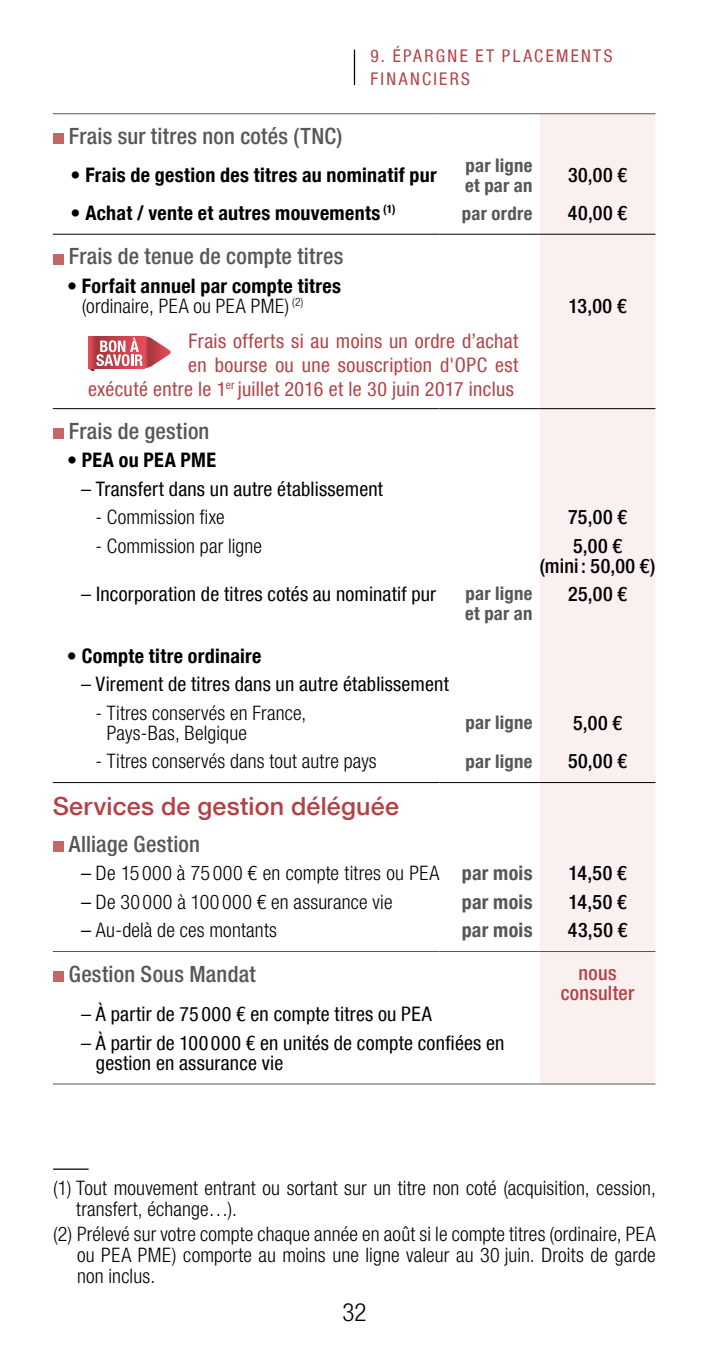
<style>
.page{position:relative;width:709px;height:1347px;background:#fff}
.page>*{position:absolute;margin:0;border:0;box-sizing:border-box;transform-origin:0 0}
.t1{font:500 25px "Helvetica Neue LT Com";letter-spacing:.01em;color:#b44145}
.t2{font:300 condensed 25px "Helvetica Neue LT Com";color:#000}
.t3{font:500 condensed 22.5px "Helvetica Neue LT Com";letter-spacing:.01em;color:#575756}
.t4{font:300 condensed 20px/21.2px "Helvetica Neue LT Com";letter-spacing:.01em;color:#000}
.t5{font:condensed 20px/20px "Helvetica Neue LT Com";letter-spacing:.01em;color:#000}
.t6{font:700 condensed 20px/20px "Helvetica Neue LT Com";letter-spacing:.015em;color:#000}
.t7{font:condensed 20px/23.8px "Helvetica Neue LT Com";letter-spacing:.02em;color:#b44145;text-align:right}
.t8{font:500 condensed 20px/20px "Helvetica Neue LT Com";letter-spacing:.03em;color:#000;text-align:center}
.t9{font:700 condensed 20px "Helvetica Neue LT Com";letter-spacing:.015em;color:#575756}
.t10{font:500 condensed 20px/20px "Helvetica Neue LT Com";letter-spacing:.015em;color:#b44145;text-align:center}
.t11{font:700 condensed 18.75px/20px "Helvetica Neue LT Com";letter-spacing:.015em;color:#575756}
.t12{font:condensed 17.5px/22.5px "Helvetica Neue LT Com";letter-spacing:.135em;color:#b44145}
.s1{font-weight:300}
.s2{font-weight:400}
.s3{font-weight:700;color:#575756}
</style>
<div class="page">
<hr style="left:354px;top:50px;width:1px;height:35px;background:#000">
<hr style="left:53px;top:1168px;width:36px;height:1px;background:#000">
<div style="left:539px;top:114px;width:116px;height:969px;background:#faf0ef"></div>
<hr style="left:53px;top:951px;width:386px;height:1px;background:#575756">
<hr style="left:439px;top:951px;width:100px;height:1px;background:#575756">
<hr style="left:539px;top:951px;width:116px;height:1px;background:#575756">
<hr style="left:53px;top:1083px;width:386px;height:1px;background:#575756">
<hr style="left:439px;top:1083px;width:100px;height:1px;background:#575756">
<hr style="left:539px;top:1083px;width:116px;height:1px;background:#575756">
<hr style="left:53px;top:234px;width:386px;height:1px;background:#000">
<hr style="left:439px;top:234px;width:100px;height:1px;background:#000">
<hr style="left:539px;top:234px;width:116px;height:1px;background:#000">
<hr style="left:53px;top:408px;width:386px;height:1px;background:#000">
<hr style="left:439px;top:408px;width:100px;height:1px;background:#000">
<hr style="left:539px;top:408px;width:116px;height:1px;background:#000">
<hr style="left:53px;top:782px;width:386px;height:1px;background:#000">
<hr style="left:439px;top:782px;width:100px;height:1px;background:#000">
<hr style="left:539px;top:782px;width:116px;height:1px;background:#000">
<hr style="left:53px;top:113px;width:386px;height:1px;background:#575756">
<hr style="left:439px;top:113px;width:100px;height:1px;background:#575756">
<hr style="left:539px;top:113px;width:116px;height:1px;background:#575756">
<div style="left:53px;top:133px;width:10px;height:11px;background:#c46663"></div>
<div style="left:53px;top:254px;width:10px;height:10px;background:#c46663"></div>
<svg style="left:88px;top:336px;width:83px;height:35px"></svg>
<div style="left:53px;top:428px;width:10px;height:11px;background:#c46663"></div>
<div style="left:53px;top:841px;width:10px;height:11px;background:#c46663"></div>
<div style="left:53px;top:971px;width:10px;height:10px;background:#c46663"></div>
<p class="t12" style="left:370px;top:45px;width:243px">9. ÉPARGNE ET PLACEMENTS<br>FINANCIERS</p>
<p class="t3" style="left:69px;top:123px;width:275px">Frais sur titres non cotés (TNC)</p>
<p class="t6" style="left:71px;top:165px;width:368px">• Frais de gestion des titres au nominatif pur</p>
<p class="t11" style="left:465px;top:155px;width:69px">par ligne et par an</p>
<p class="t8" style="left:568px;top:165px;width:61px">30,00 €</p>
<p class="t6" style="left:71px;top:203px;width:327px">• Achat / vente et autres mouvements <sup>(1)</sup></p>
<p class="t11" style="left:462px;top:203px;width:72px">par ordre</p>
<p class="t8" style="left:568px;top:203px;width:61px">40,00 €</p>
<p class="t3" style="left:69px;top:243px;width:276px">Frais de tenue de compte titres</p>
<p class="t6" style="left:82px;top:276px;width:261px;text-indent:-15px">• Forfait annuel par compte titres <span class="s1">(ordinaire, PEA ou PEA PME)</span> <sup>(2)</sup></p>
<p class="t8" style="left:568px;top:296px;width:60px">13,00 €</p>
<p class="t7" style="left:88px;top:329px;width:431px">Frais offerts si au moins un ordre d’achat<br>en bourse ou une souscription d'OPC est<br>exécuté entre le 1<sup>er</sup> juillet 2016 et le 30 juin 2017 inclus</p>
<p class="t3" style="left:69px;top:417px;width:142px">Frais de gestion</p>
<p class="t6" style="left:67px;top:450px;width:150px">• PEA ou PEA PME</p>
<p class="t5" style="left:81px;top:478px;width:303px">– Transfert dans un autre établissement</p>
<p class="t4" style="left:95px;top:506px;width:131px">- Commission fixe</p>
<p class="t8" style="left:568px;top:507px;width:60px">75,00 €</p>
<p class="t4" style="left:95px;top:535px;width:168px">- Commission par ligne</p>
<p class="t8" style="left:539px;top:535px;width:117px">5,00 €<br>(mini : 50,00 €)</p>
<p class="t5" style="left:81px;top:584px;width:356px">– Incorporation de titres cotés au nominatif pur</p>
<p class="t11" style="left:465px;top:584px;width:69px">par ligne et par an</p>
<p class="t8" style="left:568px;top:584px;width:61px">25,00 €</p>
<p class="t6" style="left:67px;top:646px;width:196px">• Compte titre ordinaire</p>
<p class="t5" style="left:81px;top:674px;width:369px">– Virement de titres dans un autre établissement</p>
<p class="t4" style="left:107px;top:703px;width:201px;line-height:20px;text-indent:-11px">- Titres conservés en France,<br>Pays-Bas, Belgique</p>
<p class="t11" style="left:465px;top:713px;width:69px">par ligne</p>
<p class="t8" style="left:573px;top:712px;width:51px">5,00 €</p>
<p class="t4" style="left:95px;top:750px;width:283px">- Titres conservés dans tout autre pays</p>
<p class="t11" style="left:465px;top:751px;width:69px">par ligne</p>
<p class="t8" style="left:568px;top:751px;width:61px">50,00 €</p>
<p class="t1" style="left:53px;top:790px;width:348px">Services de gestion déléguée</p>
<p class="t3" style="left:69px;top:830px;width:133px">Alliage Gestion</p>
<p class="t4" style="left:81px;top:862px;width:453px"><span class="s2">–</span> De 15 000 à 75 000 € en compte titres ou PEA <span class="s3">par mois</span></p>
<p class="t8" style="left:568px;top:863px;width:60px">14,50 €</p>
<p class="t4" style="left:81px;top:891px;width:313px"><span class="s2">–</span> De 30 000 à 100 000 € en assurance vie</p>
<p class="t9" style="left:462px;top:889px;width:72px">par mois</p>
<p class="t8" style="left:568px;top:891px;width:60px">14,50 €</p>
<p class="t4" style="left:81px;top:919px;width:197px"><span class="s2">–</span> Au-delà de ces montants</p>
<p class="t9" style="left:462px;top:918px;width:72px">par mois</p>
<p class="t8" style="left:568px;top:920px;width:61px">43,50 €</p>
<p class="t3" style="left:69px;top:960px;width:188px">Gestion Sous Mandat</p>
<p class="t10" style="left:560px;top:962px;width:75px">nous consulter</p>
<p class="t5" style="left:81px;top:1004px;width:352px">– À partir de 75 000 € en compte titres ou PEA</p>
<p class="t5" style="left:96px;top:1032px;width:410px;text-indent:-15px">– À partir de 100 000 € en unités de compte confiées en gestion en assurance vie</p>
<p class="t4" style="left:76px;top:1176px;width:581px;text-indent:-23px">(1) Tout mouvement entrant ou sortant sur un titre non coté (acquisition, cession, transfert, échange…).</p>
<p class="t4" style="left:77px;top:1222px;width:580px;text-align:justify;text-indent:-24px">(2) Prélevé sur votre compte chaque année en août si le compte titres (ordinaire, PEA ou PEA PME) comporte au moins une ligne valeur au 30 juin. Droits de garde non inclus.</p>
<p class="t2" style="left:342px;top:1298px;width:26px">32</p>
</div>
